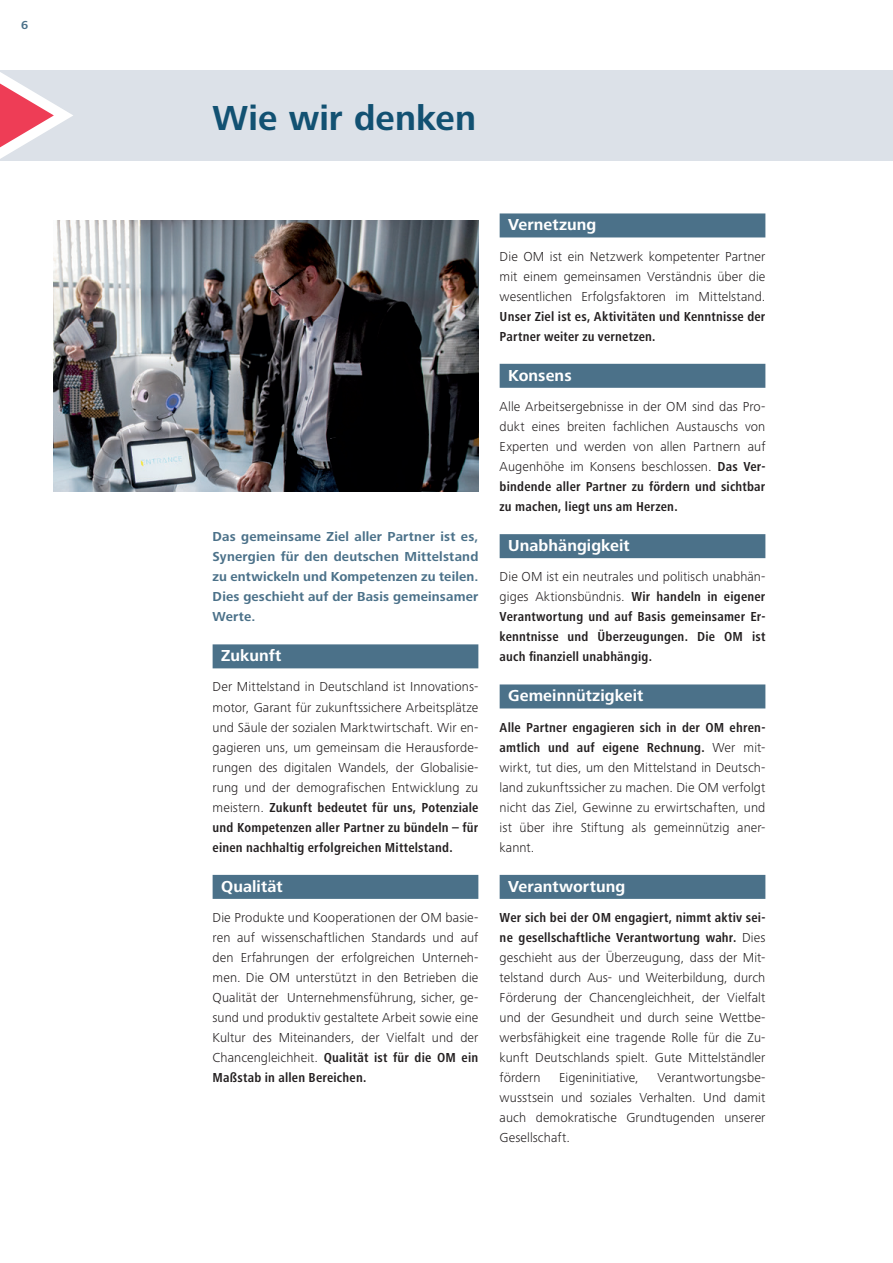
<style>
.page{position:relative;width:893px;height:1263px;background:#fff}
.page>*{position:absolute;margin:0;border:0;box-sizing:border-box;transform-origin:0 0}
.t1{font:700 36px "Frutiger Next Pro";letter-spacing:.005em;color:#125172}
.t2{font:700 16.5px "Frutiger Next Pro";letter-spacing:.005em;color:#fff}
.t3{font:300 13.5px/20.1px "Frutiger Next Pro";letter-spacing:.01em;color:#231f20;text-align:justify}
.t4{font:700 condensed 13.5px/20.1px "Frutiger Next Pro";letter-spacing:.015em;color:#231f20}
.t5{font:700 13.5px/20.1px "Frutiger Next Pro";letter-spacing:.015em;color:#4b7189;text-align:justify}
.t6{font:700 12px "Frutiger Next Pro";color:#4b7189}
.s1{font-weight:700;font-stretch:condensed}
.s2{font-weight:300;font-stretch:normal}
</style>
<div class="page">
<div style="left:0;top:70px;width:893px;height:90px;background:#dce1e8"></div>
<img style="left:53px;top:220px;width:425px;height:271px">
<div style="left:213px;top:644px;width:265px;height:24px;background:#4b7189"></div>
<div style="left:213px;top:875px;width:265px;height:24px;background:#4b7189"></div>
<div style="left:500px;top:213px;width:265px;height:24px;background:#4b7189"></div>
<div style="left:500px;top:364px;width:265px;height:24px;background:#4b7189"></div>
<div style="left:500px;top:534px;width:265px;height:24px;background:#4b7189"></div>
<div style="left:500px;top:684px;width:265px;height:24px;background:#4b7189"></div>
<div style="left:500px;top:875px;width:265px;height:24px;background:#4b7189"></div>
<svg style="left:0;top:72px;width:73px;height:87px"></svg>
<p class="t6" style="left:21px;top:18px;width:9px">6</p>
<h1 class="t1" style="left:213px;top:98px;width:265px">Wie wir denken</h1>
<h1 class="t1" style="left:247px;top:98px;width:223px">orum es geht</h1>
<p class="t5" style="left:213px;top:527px;width:267px">Das gemeinsame Ziel aller Partner ist es, Synergien für den deutschen Mittelstand zu entwickeln und Kompetenzen zu teilen.<br>Dies geschieht auf der Basis gemeinsamer Werte.</p>
<p class="t2" style="left:221px;top:646px;width:62px">Zukunft</p>
<p class="t3" style="left:213px;top:677px;width:267px">Der Mittelstand in Deutschland ist Innovations&shy;motor, Garant für zukunftssichere Arbeitsplätze und Säule der sozialen Marktwirtschaft. Wir en&shy;gagieren uns, um gemeinsam die Herausforde&shy;rungen des digitalen Wandels, der Globalisie&shy;rung und der demografischen Entwicklung zu meistern. <span class="s1">Zukunft bedeutet für uns, Potenziale und Kompetenzen aller Partner zu bündeln – für einen nachhaltig erfolgreichen Mittelstand.</span></p>
<p class="t2" style="left:221px;top:877px;width:63px">Qualität</p>
<p class="t3" style="left:213px;top:907px;width:267px">Die Produkte und Kooperationen der OM basie&shy;ren auf wissenschaftlichen Standards und auf den Erfahrungen der erfolgreichen Unterneh&shy;men. Die OM unterstützt in den Betrieben die Qualität der Unternehmensführung, sicher, ge&shy;sund und produktiv gestaltete Arbeit sowie eine Kultur des Miteinanders, der Vielfalt und der Chancengleichheit. <span class="s1">Qualität ist für die OM ein Maßstab in allen Bereichen.</span></p>
<p class="t2" style="left:508px;top:216px;width:90px">Vernetzung</p>
<p class="t3" style="left:500px;top:246px;width:267px">Die OM ist ein Netzwerk kompetenter Partner mit einem gemeinsamen Verständnis über die wesentlichen Erfolgsfaktoren im Mittelstand.</p>
<p class="t4" style="left:500px;top:306px;width:267px">Unser Ziel ist es, Aktivitäten und Kenntnisse der<br>Partner weiter zu vernetzen.</p>
<p class="t2" style="left:508px;top:366px;width:65px">Konsens</p>
<p class="t3" style="left:500px;top:396px;width:267px">Alle Arbeitsergebnisse in der OM sind das Pro&shy;dukt eines breiten fachlichen Austauschs von Experten und werden von allen Partnern auf Augenhöhe im Konsens beschlossen. <span class="s1">Das Ver&shy;bindende aller Partner zu fördern und sichtbar zu machen, liegt uns am Herzen.</span></p>
<p class="t2" style="left:508px;top:536px;width:123px">Unabhängigkeit</p>
<p class="t4" style="left:500px;top:567px;width:267px;text-align:justify"><span class="s2">Die OM ist ein neutrales und politisch unabhän&shy;giges Aktionsbündnis.</span> Wir handeln in eigener Verantwortung und auf Basis gemeinsamer Er&shy;kenntnisse und Überzeugungen. Die OM ist auch finanziell unabhängig.</p>
<p class="t2" style="left:508px;top:686px;width:137px">Gemeinnützigkeit</p>
<p class="t3" style="left:500px;top:717px;width:267px"><span class="s1">Alle Partner engagieren sich in der OM ehren&shy;amtlich und auf eigene Rechnung.</span> Wer mit&shy;wirkt, tut dies, um den Mittelstand in Deutsch&shy;land zukunftssicher zu machen. Die OM verfolgt nicht das Ziel, Gewinne zu erwirtschaften, und ist über ihre Stiftung als gemeinnützig aner&shy;kannt.</p>
<p class="t2" style="left:508px;top:877px;width:119px">Verantwortung</p>
<p class="t3" style="left:500px;top:907px;width:267px"><span class="s1">Wer sich bei der OM engagiert, nimmt aktiv sei&shy;ne gesellschaftliche Verantwortung wahr.</span> Dies geschieht aus der Überzeugung, dass der Mit&shy;telstand durch Aus- und Weiterbildung, durch Förderung der Chancengleichheit, der Vielfalt und der Gesundheit und durch seine Wettbe&shy;werbsfähigkeit eine tragende Rolle für die Zu&shy;kunft Deutschlands spielt. Gute Mittelständler fördern</p>
<p class="t3" style="left:500px;top:1068px;width:267px;text-indent:158px">Verantwortungsbe&shy;wusstsein und soziales Verhalten. Und damit auch demokratische Grundtugenden unserer Gesellschaft.</p>
<p class="t3" style="left:559px;top:1068px;width:81px">Eigeninitiative,</p>
</div>
